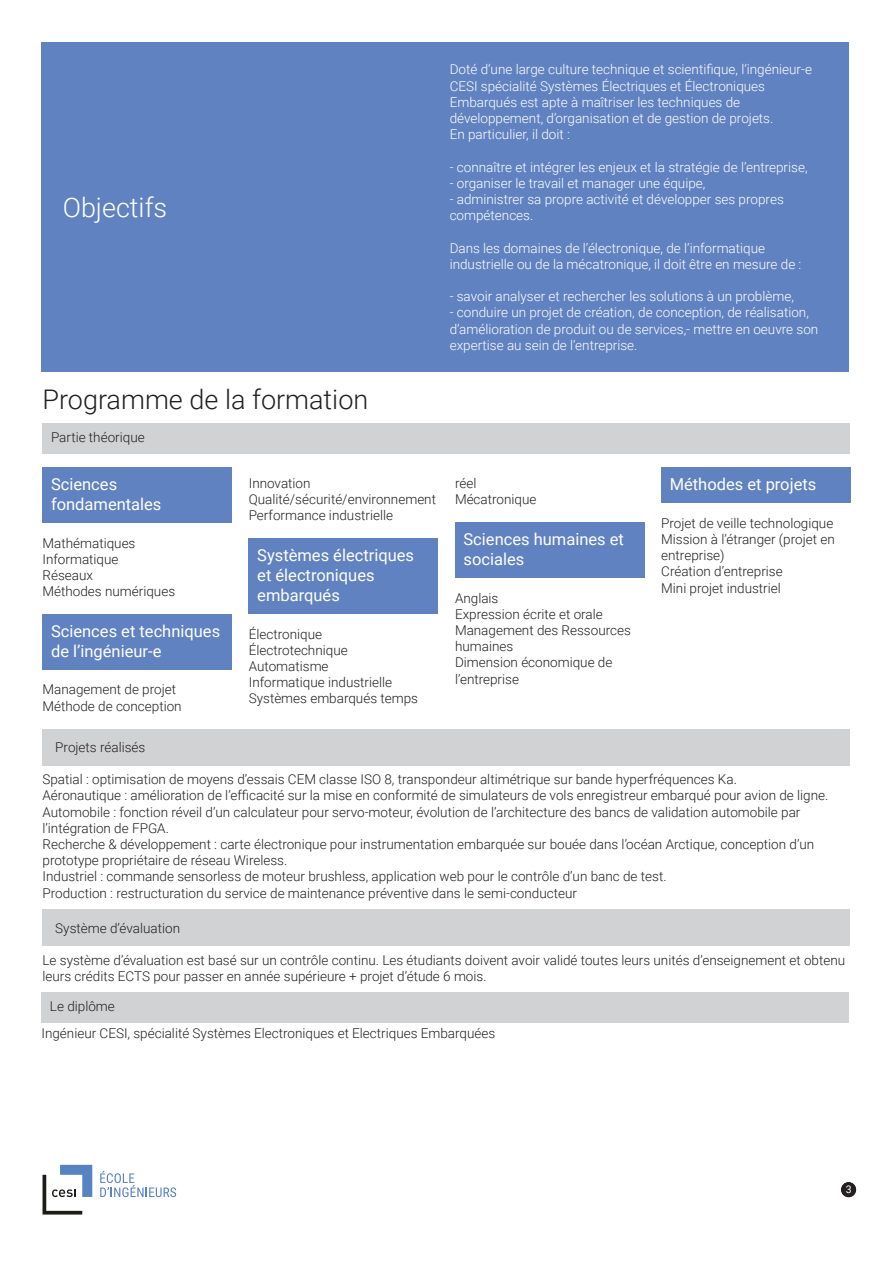
<style>
.page{position:relative;width:893px;height:1263px;background:#fff}
.page>*{position:absolute;margin:0;border:0;box-sizing:border-box;transform-origin:0 0}
.t1{font:300 27px "Roboto";color:#231f20}
.t2{font:300 27px "Roboto";color:#fff}
.t3{font:16.5px/19.8px "Roboto";color:#fff}
.t4{font:300 13.5px/16.2px "Roboto";color:#231f20}
.t5{font:300 13.5px/16.2px "Roboto";color:#fff}
.t6{font:10.5px "Roboto";color:#fff}
</style>
<div class="page">
<div style="left:841px;top:1182px;width:15px;height:15px;background:#231f20;border-radius:50%"></div>
<svg style="left:43px;top:1165px;width:49px;height:49px"></svg>
<svg style="left:100px;top:1171px;width:76px;height:26px"></svg>
<div style="left:41px;top:43px;width:808px;height:329px;background:#6182c1"></div>
<div style="left:43px;top:423px;width:807px;height:31px;background:#d1d2d4"></div>
<div style="left:43px;top:467px;width:189px;height:56px;background:#6182c1"></div>
<div style="left:43px;top:614px;width:189px;height:56px;background:#6182c1"></div>
<div style="left:249px;top:538px;width:189px;height:76px;background:#6182c1"></div>
<div style="left:455px;top:522px;width:189px;height:56px;background:#6182c1"></div>
<div style="left:661px;top:467px;width:189px;height:36px;background:#6182c1"></div>
<div style="left:43px;top:729px;width:807px;height:36px;background:#d1d2d4"></div>
<div style="left:43px;top:909px;width:807px;height:37px;background:#d1d2d4"></div>
<div style="left:41px;top:992px;width:808px;height:31px;background:#d1d2d4"></div>
<h1 class="t2" style="left:63px;top:189px;width:106px">Objectifs</h1>
<h1 class="t1" style="left:43px;top:380px;width:327px">Programme de la formation</h1>
<p class="t4" style="left:51px;top:429px;width:95px">Partie théorique</p>
<p class="t3" style="left:51px;top:474px;width:112px">Sciences fondamentales</p>
<p class="t4" style="left:43px;top:534px;width:134px">Mathématiques<br>Informatique<br>Réseaux<br>Méthodes numériques</p>
<p class="t3" style="left:51px;top:621px;width:171px">Sciences et techniques de l’ingénieur-e</p>
<p class="t4" style="left:43px;top:681px;width:141px">Management de projet<br>Méthode de conception</p>
<p class="t4" style="left:249px;top:475px;width:189px">Innovation<br>Qualité/sécurité/environnement<br>Performance industrielle</p>
<p class="t3" style="left:257px;top:545px;width:158px">Systèmes électriques et électroniques embarqués</p>
<p class="t4" style="left:249px;top:625px;width:171px">Électronique<br>Électrotechnique<br>Automatisme<br>Informatique industrielle<br>Systèmes embarqués temps</p>
<p class="t5" style="left:450px;top:61px;width:364px">Doté d’une large culture technique et scientifique, l’ingénieur-e CESI spécialité Systèmes Électriques et Électroniques Embarqués est apte à maîtriser les techniques de développement, d’organisation et de gestion de projets.<br>En particulier, il doit :</p>
<p class="t5" style="left:450px;top:158px;width:359px">- connaître et intégrer les enjeux et la stratégie de l’entreprise,</p>
<p class="t5" style="left:450px;top:174px;width:257px">- organiser le travail et manager une équipe,</p>
<p class="t5" style="left:450px;top:191px;width:336px">- administrer sa propre activité et développer ses propres compétences.</p>
<p class="t5" style="left:450px;top:239px;width:353px">Dans les domaines de l’électronique, de l’informatique industrielle ou de la mécatronique, il doit être en mesure de :</p>
<p class="t5" style="left:450px;top:288px;width:346px">- savoir analyser et rechercher les solutions à un problème,</p>
<p class="t5" style="left:450px;top:304px;width:370px">- conduire un projet de création, de conception, de réalisation, d’amélioration de produit ou de services,- mettre en oeuvre son expertise au sein de l’entreprise.</p>
<p class="t4" style="left:455px;top:475px;width:83px">réel<br>Mécatronique</p>
<p class="t3" style="left:463px;top:529px;width:162px">Sciences humaines et sociales</p>
<p class="t4" style="left:455px;top:589px;width:177px">Anglais<br>Expression écrite et orale<br>Management des Ressources humaines<br>Dimension économique de l’entreprise</p>
<p class="t3" style="left:670px;top:474px;width:148px">Méthodes et projets</p>
<p class="t4" style="left:661px;top:514px;width:175px">Projet de veille technologique<br>Mission à l’étranger (projet en entreprise)<br>Création d’entreprise<br>Mini projet industriel</p>
<p class="t4" style="left:55px;top:739px;width:92px">Projets réalisés</p>
<p class="t4" style="left:43px;top:771px;width:787px">Spatial : optimisation de moyens d’essais CEM classe ISO 8, transpondeur altimétrique sur bande hyperfréquences Ka.<br>Aéronautique : amélioration de l’efficacité sur la mise en conformité de simulateurs de vols enregistreur embarqué pour avion de ligne.<br>Automobile : fonction réveil d’un calculateur pour servo-moteur, évolution de l’architecture des bancs de validation automobile par l’intégration de FPGA.<br>Recherche &amp; développement : carte électronique pour instrumentation embarquée sur bouée dans l’océan Arctique, conception d’un prototype propriétaire de réseau Wireless.<br>Industriel : commande sensorless de moteur brushless, application web pour le contrôle d’un banc de test.<br>Production : restructuration du service de maintenance préventive dans le semi-conducteur</p>
<p class="t4" style="left:55px;top:919px;width:126px">Système d’évaluation</p>
<p class="t4" style="left:43px;top:951px;width:804px">Le système d’évaluation est basé sur un contrôle continu. Les étudiants doivent avoir validé toutes leurs unités d’enseignement et obtenu leurs crédits ECTS pour passer en année supérieure + projet d’étude 6 mois.</p>
<p class="t4" style="left:41px;top:992px;width:455px;line-height:26.8px;text-indent:9px">Le diplôme<br>Ingénieur CESI, spécialité Systèmes Electroniques et Electriques Embarquées</p>
<p class="t6" style="left:846px;top:1182px;width:7px">3</p>
</div>
